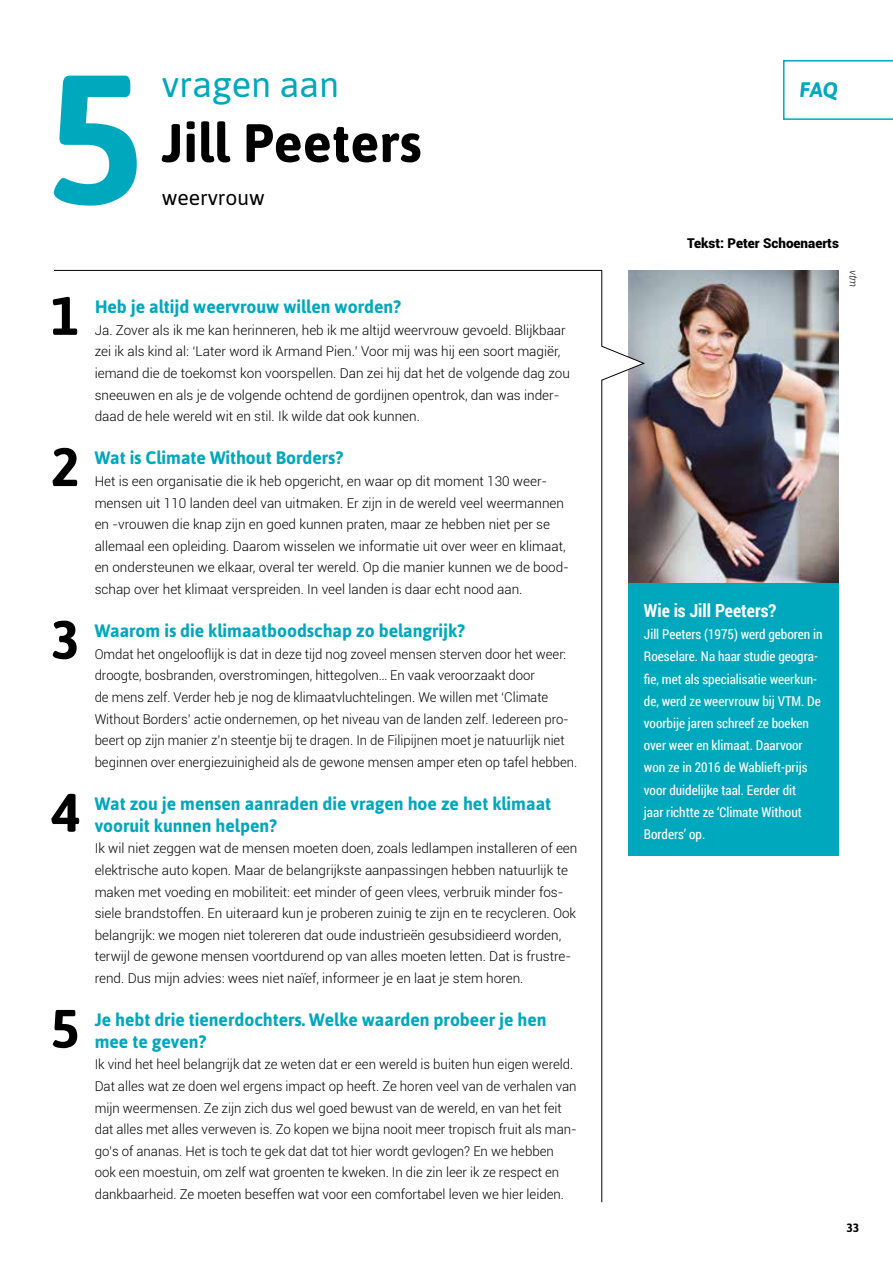
<style>
.page{position:relative;width:893px;height:1263px;background:#fff}
.page>*{position:absolute;margin:0;border:0;box-sizing:border-box;transform-origin:0 0}
.t1{font:700 54px "Asap";color:#000}
.t2{font:36px "Asap";color:#00a8bd}
.t3{font:21px "Asap";color:#000}
.t4{font:italic 700 21px "Asap";color:#00a8bd}
.t5{font:700 18px/21.6px "Asap";color:#00a8bd}
.t6{font:700 18px "Roboto Condensed";color:#fff}
.t7{font:300 13.5px/21.6px "Roboto";color:#000}
.t8{font:13.5px/22.2px "Roboto Condensed";color:#fff}
.t9{font:900 13.5px "Roboto";color:#000}
.t10{font:700 12px "Asap";color:#000}
.t11{font:italic 300 10.5px "Roboto";color:#000}
</style>
<div class="page">
<hr style="left:54px;top:270px;width:548px;height:1px;background:#000">
<img style="left:646px;top:270px;width:193px;height:313px">
<svg style="left:601px;top:270px;width:45px;height:933px"></svg>
<div style="left:629px;top:583px;width:210px;height:272px;background:#00a8bd"></div>
<svg style="left:54px;top:76px;width:83px;height:130px"></svg>
<svg style="left:783px;top:60px;width:110px;height:60px"></svg>
<h2 class="t2" style="left:162px;top:64px;width:179px">vragen aan</h2>
<h1 class="t1" style="left:162px;top:112px;width:261px">Jill Peeters</h1>
<h3 class="t3" style="left:162px;top:186px;width:105px">weervrouw</h3>
<h1 class="t1" style="left:51px;top:284px;width:30px">1</h1>
<h3 class="t5" style="left:95px;top:296px;width:308px">Heb je altijd weervrouw willen worden?</h3>
<p class="t7" style="left:95px;top:319px;width:477px">Ja. Zover als ik me kan herinneren, heb ik me altijd weervrouw gevoeld. Blijkbaar zei ik als kind al: ‘Later word ik Armand Pien.’ Voor mij was hij een soort magiër, iemand die de toekomst kon voorspellen. Dan zei hij dat het de volgende dag zou sneeuwen en als je de volgende ochtend de gordijnen opentrok, dan was inder&shy;daad de hele wereld wit en stil. Ik wilde dat ook kunnen.</p>
<h3 class="t5" style="left:95px;top:447px;width:250px">Wat is Climate Without Borders?</h3>
<p class="t7" style="left:95px;top:470px;width:476px">Het is een organisatie die ik heb opgericht, en waar op dit moment 130 weer&shy;mensen uit 110 landen deel van uitmaken. Er zijn in de wereld veel weermannen en -vrouwen die knap zijn en goed kunnen praten, maar ze hebben niet per se allemaal een opleiding. Daarom wisselen we informatie uit over weer en klimaat, en ondersteunen we elkaar, overal ter wereld. Op die manier kunnen we de bood&shy;schap over het klimaat verspreiden. In veel landen is daar echt nood aan.</p>
<h3 class="t5" style="left:95px;top:620px;width:372px">Waarom is die klimaatboodschap zo belangrijk?</h3>
<p class="t7" style="left:95px;top:643px;width:484px">Omdat het ongelooflijk is dat in deze tijd nog zoveel mensen sterven door het weer: droogte, bosbranden, overstromingen, hittegolven… En vaak veroorzaakt door<br>de mens zelf. Verder heb je nog de klimaatvluchtelingen. We willen met ‘Climate Without Borders’ actie ondernemen, op het niveau van de landen zelf. Iedereen pro&shy;beert op zijn manier z’n steentje bij te dragen. In de Filipijnen moet je natuurlijk niet beginnen over energiezuinigheid als de gewone mensen amper eten op tafel hebben.</p>
<h3 class="t5" style="left:95px;top:793px;width:458px">Wat zou je mensen aanraden die vragen hoe ze het klimaat vooruit kunnen helpen?</h3>
<p class="t7" style="left:95px;top:837px;width:484px">Ik wil niet zeggen wat de mensen moeten doen, zoals ledlampen installeren of een elektrische auto kopen. Maar de belangrijkste aanpassingen hebben natuurlijk te maken met voeding en mobiliteit: eet minder of geen vlees, verbruik minder fos&shy;siele brandstoffen. En uiteraard kun je proberen zuinig te zijn en te recycleren. Ook belangrijk: we mogen niet tolereren dat oude industrieën gesubsidieerd worden, terwijl de gewone mensen voortdurend op van alles moeten letten. Dat is frustre&shy;rend. Dus mijn advies: wees niet naïef, informeer je en laat je stem horen.</p>
<h3 class="t5" style="left:95px;top:1009px;width:453px">Je hebt drie tienerdochters. Welke waarden probeer je hen mee te geven?</h3>
<p class="t7" style="left:95px;top:1053px;width:483px">Ik vind het heel belangrijk dat ze weten dat er een wereld is buiten hun eigen wereld.<br>Dat alles wat ze doen wel ergens impact op heeft. Ze horen veel van de verhalen van mijn weermensen. Ze zijn zich dus wel goed bewust van de wereld, en van het feit dat alles met alles verweven is. Zo kopen we bijna nooit meer tropisch fruit als man&shy;go’s of ananas. Het is toch te gek dat dat tot hier wordt gevlogen? En we hebben ook een moestuin, om zelf wat groenten te kweken. In die zin leer ik ze respect en dankbaarheid. Ze moeten beseffen wat voor een comfortabel leven we hier leiden.</p>
<h1 class="t1" style="left:51px;top:436px;width:30px">2</h1>
<h1 class="t1" style="left:51px;top:608px;width:30px">3</h1>
<h1 class="t1" style="left:51px;top:781px;width:30px">4</h1>
<h1 class="t1" style="left:51px;top:997px;width:30px">5</h1>
<h3 class="t4" style="left:799px;top:78px;width:40px">FAQ</h3>
<p class="t9" style="left:687px;top:234px;width:153px">Tekst: Peter Schoenaerts</p>
<p class="t11" style="left:861px;top:270px;width:18px;rotate:90deg">vtm</p>
<h3 class="t6" style="left:644px;top:598px;width:134px">Wie is Jill Peeters?</h3>
<p class="t8" style="left:644px;top:623px;width:180px">Jill Peeters (1975) werd geboren in<br>Roeselare. Na haar studie geogra&shy;fie, met als specialisatie weerkun&shy;de, werd ze weervrouw bij VTM. De voorbije jaren schreef ze boeken over weer en klimaat. Daarvoor won ze in 2016 de Wablieft-prijs voor duidelijke taal. Eerder dit<br>jaar richtte ze ‘Climate Without<br>Borders’ op.</p>
<p class="t10" style="left:846px;top:1220px;width:14px">33</p>
</div>
